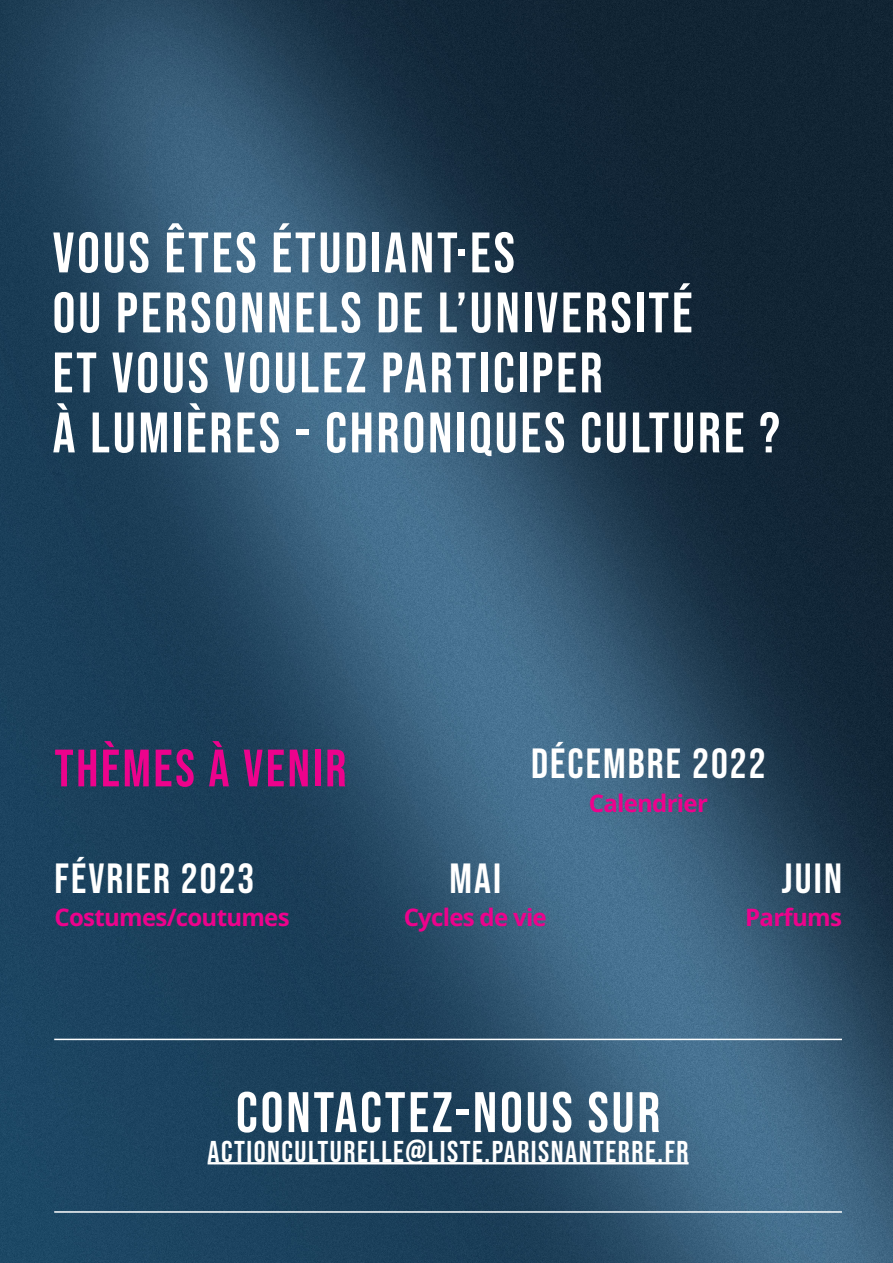
<style>
.page{position:relative;width:893px;height:1263px;background:#fff}
.page>*{position:absolute;margin:0;border:0;box-sizing:border-box;transform-origin:0 0}
.Lead_headline{font:57px "Bebas Neue";letter-spacing:.05em;color:#fff}
.Downpage_headline{font:52.5px "Bebas Neue";letter-spacing:.05em;color:#ed028c}
.Downpage_headline-2{font:42px "Bebas Neue";letter-spacing:.05em;color:#fff}
.t1{font:30px "Bebas Neue";letter-spacing:.05em;color:#fff}
.Downpage_headline-3{font:700 24px "Open Sans";letter-spacing:-.03em;color:#ed028c}
</style>
<div class="page">
<img style="left:0;top:0;width:893px;height:1263px">
<hr style="left:208px;top:1162px;width:481px;height:2px;background:#fff">
<hr style="left:54px;top:1039px;width:788px;height:1px;background:#fff">
<hr style="left:54px;top:1211px;width:788px;height:2px;background:#fff">
<p class="Lead_headline" style="left:53px;top:220px;width:464px">VOUS ÊTES ÉTUDIANT·ES</p>
<p class="Lead_headline" style="left:53px;top:280px;width:641px">OU PERSONNELS DE L’UNIVERSITÉ</p>
<p class="Lead_headline" style="left:53px;top:340px;width:552px">ET VOUS VOULEZ PARTICIPER</p>
<p class="Lead_headline" style="left:53px;top:400px;width:729px">À LUMIÈRES - CHRONIQUES CULTURE ?</p>
<p class="Downpage_headline" style="left:55px;top:738px;width:293px">THÈMES À VENIR</p>
<p class="Downpage_headline-2" style="left:531px;top:740px;width:236px">DÉCEMBRE 2022</p>
<p class="Downpage_headline-3" style="left:589px;top:786px;width:121px">Calendrier</p>
<p class="Downpage_headline-2" style="left:55px;top:854px;width:201px">FÉVRIER 2023</p>
<p class="Downpage_headline-3" style="left:55px;top:901px;width:237px">Costumes/coutumes</p>
<p class="Downpage_headline-2" style="left:449px;top:854px;width:53px">MAI</p>
<p class="Downpage_headline-3" style="left:404px;top:901px;width:145px">Cycles de vie</p>
<p class="Downpage_headline-2" style="left:782px;top:854px;width:62px">JUIN</p>
<p class="Downpage_headline-3" style="left:745px;top:901px;width:98px">Parfums</p>
<p class="Lead_headline" style="left:236px;top:1080px;width:426px">CONTACTEZ-NOUS SUR</p>
<p class="t1" style="left:208px;top:1135px;width:482px">ACTIONCULTURELLE@LISTE.PARISNANTERRE.FR</p>
</div>
